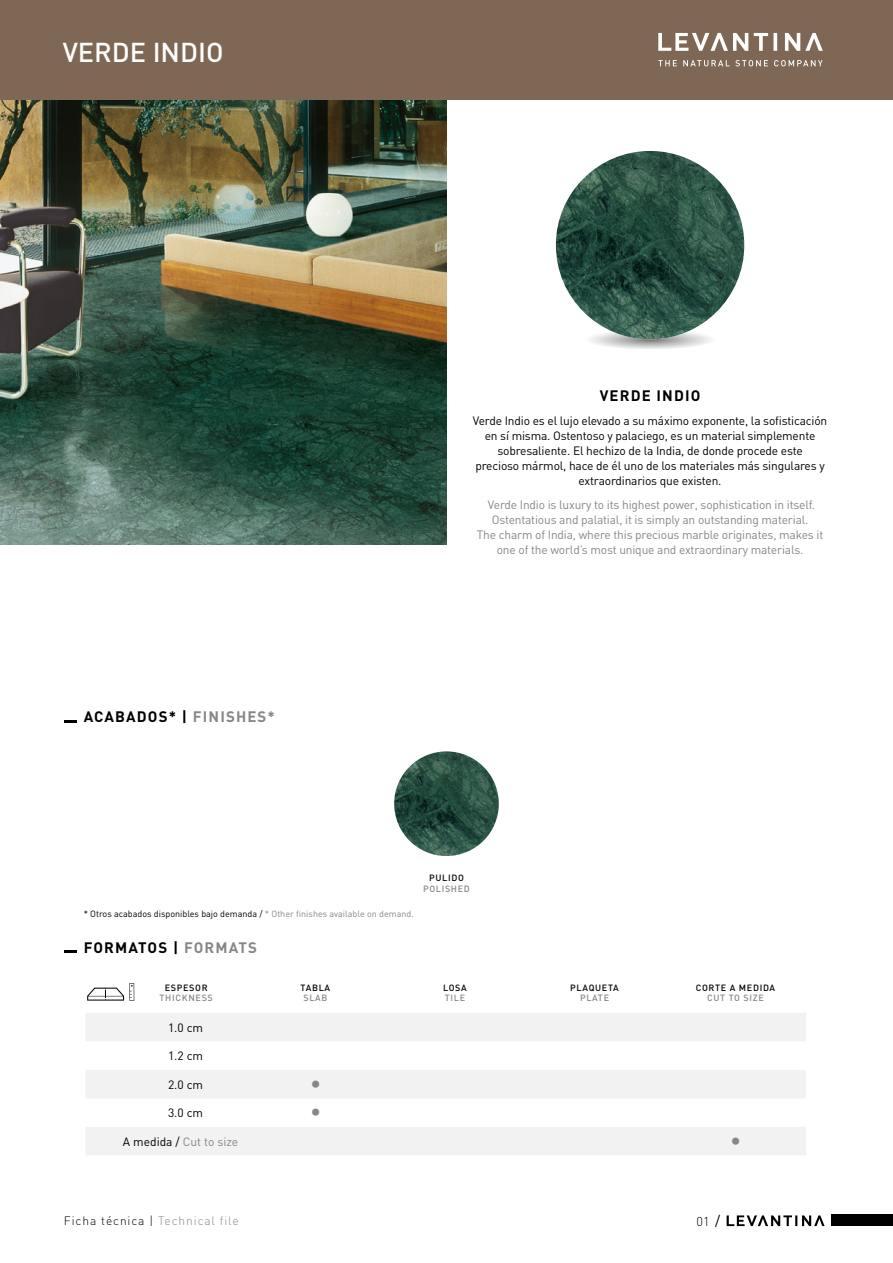
<style>
.page{position:relative;width:893px;height:1263px;background:#fff}
.page>*{position:absolute;margin:0;border:0;box-sizing:border-box;transform-origin:0 0}
.t1{font:500 27px "DIN";color:#fff}
.t2{font:27px "Minion Pro";color:#878786}
.t3{font:700 15px "DIN";letter-spacing:.075em;color:#000}
.t4{font:300 12.75px "DIN";color:#000}
.t5{font:12px/15.1px "DIN";letter-spacing:-.015em;color:#000;text-align:center}
.t6{font:12px/15.1px "DIN";letter-spacing:-.015em;color:#878786;text-align:center}
.t7{font:300 12px "DIN";letter-spacing:.075em;color:#000}
.t8{font:9px "DIN";color:#000}
.t9{font:500 9px "DIN";letter-spacing:.075em;color:#000}
.t10{font:500 9px "DIN";letter-spacing:.075em;color:#878786}
.s1{color:#878786}
.s2{color:#000}
.s3{font-family:"DIN Regular Alternate";font-weight:400;font-size:14.25px}
</style>
<div class="page">
<img style="left:0;top:100px;width:446px;height:444px">
<div style="left:0;top:0;width:893px;height:100px;background:#7e6855"></div>
<svg style="left:658px;top:33px;width:165px;height:33px"></svg>
<svg style="left:590px;top:329px;width:121px;height:20px"></svg>
<img style="left:556px;top:151px;width:188px;height:188px;border-radius:94px">
<svg style="left:64px;top:951px;width:13px;height:2px"></svg>
<img style="left:394px;top:751px;width:105px;height:105px;border-radius:52px">
<svg style="left:87px;top:983px;width:47px;height:18px"></svg>
<svg style="left:86px;top:1013px;width:720px;height:142px;fill:#f2f2f2"></svg>
<svg style="left:86px;top:1041px;width:720px;height:29px"></svg>
<svg style="left:166px;top:1017px;width:39px;height:18px"></svg>
<svg style="left:164px;top:1077px;width:41px;height:15px"></svg>
<div style="left:119px;top:1129px;width:123px;height:21px;background:#f2f2f2"></div>
<div style="left:831px;top:1215px;width:62px;height:11px;background:#000"></div>
<svg style="left:727px;top:1215px;width:98px;height:11px"></svg>
<svg style="left:64px;top:720px;width:13px;height:2px"></svg>
<h1 class="t1" style="left:63px;top:34px;width:162px">VERDE INDIO</h1>
<p class="t3" style="left:600px;top:385px;width:102px">VERDE INDIO</p>
<p class="t5" style="left:473px;top:413px;width:356px">Verde Indio es el lujo elevado a su máximo exponente, la sofisticación en sí misma. Ostentoso y palaciego, es un material simplemente sobresaliente. El hechizo de la India, de donde procede este<br>precioso mármol, hace de él uno de los materiales más singulares y extraordinarios que existen.</p>
<p class="t6" style="left:477px;top:497px;width:348px">Verde Indio is luxury to its highest power, sophistication in itself.<br>Ostentatious and palatial, it is simply an outstanding material.<br>The charm of India, where this precious marble originates, makes it one of the world’s most unique and extraordinary materials.</p>
<p class="t3" style="left:84px;top:707px;width:193px">ACABADOS* | <span class="s1">FINISHES*</span></p>
<p class="t8" style="left:84px;top:908px;width:332px">* Otros acabados disponibles bajo demanda / <span class="s1">* Other finishes available on demand.</span></p>
<p class="t3" style="left:84px;top:937px;width:175px">FORMATOS | <span class="s1">FORMATS</span></p>
<p class="t9" style="left:165px;top:981px;width:44px">ESPESOR</p>
<p class="t10" style="left:160px;top:992px;width:55px">THICKNESS</p>
<p class="t9" style="left:301px;top:981px;width:31px">TABLA</p>
<p class="t10" style="left:303px;top:992px;width:26px">SLAB</p>
<p class="t9" style="left:429px;top:872px;width:36px">PULIDO</p>
<p class="t10" style="left:423px;top:883px;width:48px">POLISHED</p>
<p class="t9" style="left:443px;top:981px;width:25px">LOSA</p>
<p class="t10" style="left:445px;top:992px;width:22px">TILE</p>
<p class="t9" style="left:570px;top:981px;width:50px">PLAQUETA</p>
<p class="t10" style="left:580px;top:992px;width:31px">PLATE</p>
<p class="t9" style="left:696px;top:981px;width:81px">CORTE A MEDIDA</p>
<p class="t10" style="left:707px;top:992px;width:58px">CUT TO SIZE</p>
<p class="t5" style="left:168px;top:1020px;width:37px">1.0 cm</p>
<p class="t5" style="left:168px;top:1048px;width:37px">1.2 cm</p>
<p class="t5" style="left:168px;top:1077px;width:37px">2.0 cm</p>
<h1 class="t2" style="left:310px;top:1063px;width:12px">•</h1>
<p class="t5" style="left:168px;top:1105px;width:37px">3.0 cm</p>
<h1 class="t2" style="left:310px;top:1091px;width:12px">•</h1>
<p class="t6" style="left:123px;top:1134px;width:117px"><span class="s2">A medida /</span> Cut to size</p>
<h1 class="t2" style="left:730px;top:1120px;width:12px">•</h1>
<p class="t7" style="left:64px;top:1213px;width:176px">Ficha técnica | <span class="s1">Technical file</span></p>
<p class="t4" style="left:696px;top:1213px;width:25px">01 <span class="s3">/</span></p>
</div>
